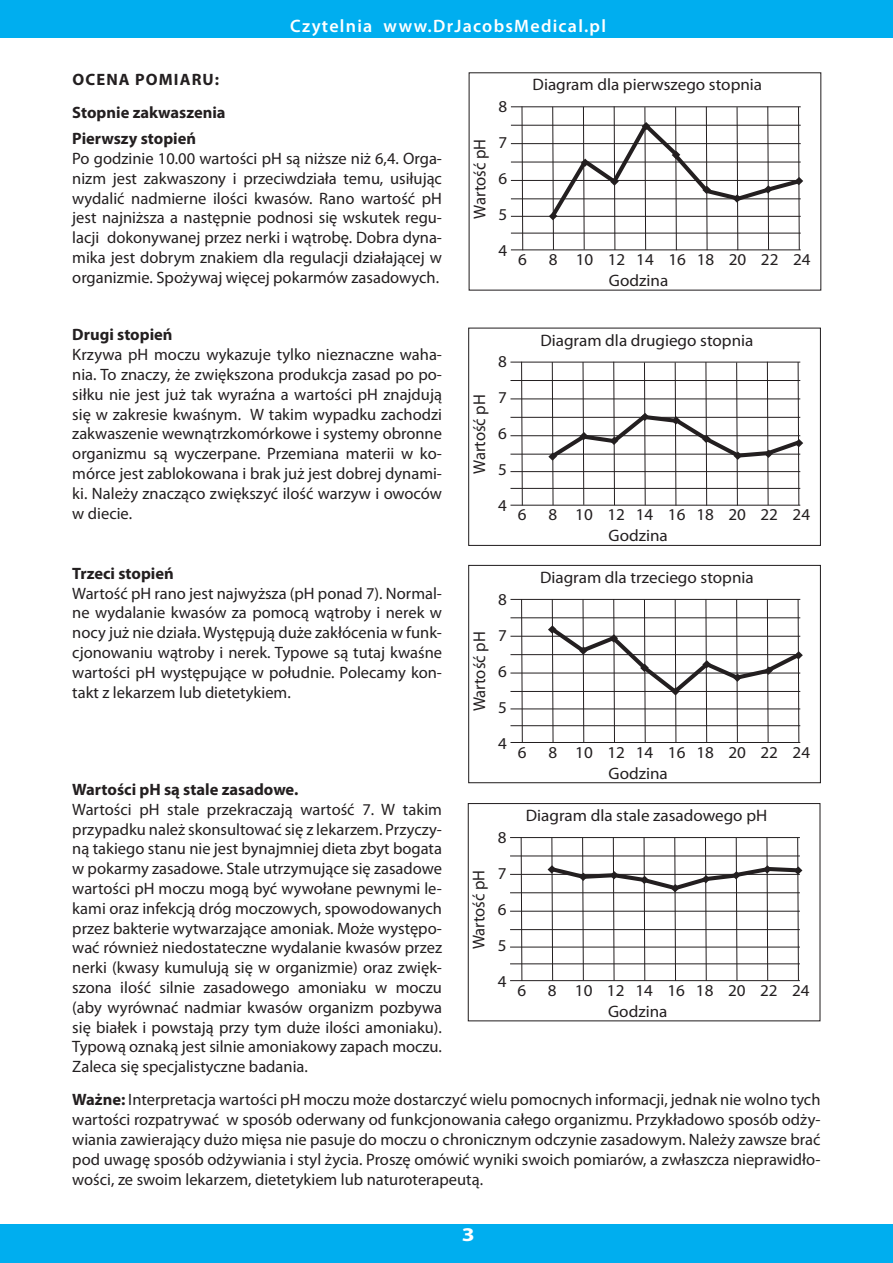
<style>
.page{position:relative;width:893px;height:1263px;background:#fff}
.page>*{position:absolute;margin:0;border:0;box-sizing:border-box;transform-origin:0 0}
.t1{font:700 19.5px "Myriad Pro";color:#fff;scale:1.2 1}
.t2{font:600 18px "Myriad Pro";letter-spacing:.07em;color:#fff}
.t3{font:17.1px "Myriad Pro";color:#231f20}
.t4{font:16.65px "Myriad Pro";color:#231f20}
.t5{font:16.5px/19.8px "Myriad Pro";color:#231f20;text-align:justify}
.t6{font:700 16.5px "Myriad Pro";color:#231f20}
.t7{font:700 16.5px "Myriad Pro";letter-spacing:.07em;color:#231f20}
.s1{font-weight:700}
</style>
<div class="page">
<div style="left:0;top:0;width:893px;height:37px;background:#00aeef"></div>
<div style="left:0;top:1225px;width:893px;height:38px;background:#00aeef"></div>
<div style="left:468px;top:803px;width:352px;height:218px;border:1px solid #231f20"></div>
<hr style="left:510px;top:837px;width:290px;height:1px;background:#231f20">
<hr style="left:510px;top:947px;width:290px;height:1px;background:#231f20">
<hr style="left:510px;top:929px;width:290px;height:1px;background:#231f20">
<hr style="left:510px;top:911px;width:290px;height:1px;background:#231f20">
<hr style="left:510px;top:892px;width:290px;height:1px;background:#231f20">
<hr style="left:510px;top:874px;width:290px;height:1px;background:#231f20">
<hr style="left:510px;top:856px;width:290px;height:1px;background:#231f20">
<hr style="left:510px;top:963px;width:290px;height:1px;background:#231f20">
<hr style="left:510px;top:980px;width:290px;height:1px;background:#231f20">
<svg style="left:520px;top:837px;width:3px;height:145px"></svg>
<hr style="left:511px;top:106px;width:290px;height:1px;background:#231f20">
<hr style="left:511px;top:216px;width:290px;height:1px;background:#231f20">
<hr style="left:511px;top:198px;width:290px;height:1px;background:#231f20">
<hr style="left:511px;top:180px;width:290px;height:1px;background:#231f20">
<hr style="left:511px;top:162px;width:290px;height:1px;background:#231f20">
<hr style="left:511px;top:143px;width:290px;height:1px;background:#231f20">
<hr style="left:511px;top:125px;width:290px;height:1px;background:#231f20">
<hr style="left:511px;top:233px;width:290px;height:1px;background:#231f20">
<hr style="left:511px;top:250px;width:290px;height:1px;background:#231f20">
<svg style="left:521px;top:106px;width:2px;height:145px"></svg>
<div style="left:468px;top:328px;width:353px;height:218px;border:1px solid #231f20"></div>
<hr style="left:510px;top:362px;width:290px;height:1px;background:#231f20">
<hr style="left:510px;top:471px;width:290px;height:1px;background:#231f20">
<hr style="left:510px;top:454px;width:290px;height:1px;background:#231f20">
<hr style="left:510px;top:435px;width:290px;height:1px;background:#231f20">
<hr style="left:510px;top:417px;width:290px;height:1px;background:#231f20">
<hr style="left:510px;top:399px;width:290px;height:1px;background:#231f20">
<hr style="left:510px;top:380px;width:290px;height:1px;background:#231f20">
<hr style="left:510px;top:488px;width:290px;height:1px;background:#231f20">
<hr style="left:510px;top:505px;width:290px;height:1px;background:#231f20">
<svg style="left:521px;top:361px;width:2px;height:145px"></svg>
<div style="left:468px;top:565px;width:353px;height:218px;border:1px solid #231f20"></div>
<hr style="left:510px;top:599px;width:290px;height:1px;background:#231f20">
<hr style="left:510px;top:709px;width:290px;height:1px;background:#231f20">
<hr style="left:510px;top:691px;width:290px;height:1px;background:#231f20">
<hr style="left:510px;top:673px;width:290px;height:1px;background:#231f20">
<hr style="left:510px;top:654px;width:290px;height:1px;background:#231f20">
<hr style="left:510px;top:636px;width:290px;height:1px;background:#231f20">
<hr style="left:510px;top:617px;width:290px;height:1px;background:#231f20">
<hr style="left:510px;top:725px;width:290px;height:1px;background:#231f20">
<hr style="left:510px;top:742px;width:290px;height:1px;background:#231f20">
<svg style="left:521px;top:598px;width:2px;height:144px"></svg>
<svg style="left:547px;top:106px;width:256px;height:145px"></svg>
<svg style="left:547px;top:361px;width:256px;height:145px"></svg>
<svg style="left:547px;top:837px;width:256px;height:145px"></svg>
<svg style="left:546px;top:598px;width:257px;height:145px"></svg>
<p class="t2" style="left:290px;top:15px;width:317px">Czytelnia www.DrJacobsMedical.pl</p>
<p class="t7" style="left:72px;top:69px;width:148px">OCENA POMIARU:</p>
<p class="t6" style="left:72px;top:102px;width:155px">Stopnie zakwaszenia</p>
<p class="t6" style="left:72px;top:128px;width:125px">Pierwszy stopień</p>
<p class="t5" style="left:72px;top:148px;width:371px">Po godzinie 10.00 wartości pH są niższe niż 6,4. Orga&shy;nizm jest zakwaszony i przeciwdziała temu, usiłując wydalić nadmierne ilości kwasów. Rano wartość pH jest najniższa a następnie podnosi się wskutek regu&shy;lacji dokonywanej przez nerki i wątrobę. Dobra dyna&shy;mika jest dobrym znakiem dla regulacji działającej w organizmie. Spożywaj więcej pokarmów zasadowych.</p>
<p class="t6" style="left:72px;top:324px;width:102px">Drugi stopień</p>
<p class="t5" style="left:72px;top:344px;width:371px">Krzywa pH moczu wykazuje tylko nieznaczne waha&shy;nia. To znaczy, że zwiększona produkcja zasad po po&shy;siłku nie jest już tak wyraźna a wartości pH znajdują się w zakresie kwaśnym. W takim wypadku zachodzi zakwaszenie wewnątrzkomórkowe i systemy obronne organizmu są wyczerpane. Przemiana materii w ko&shy;mórce jest zablokowana i brak już jest dobrej dynami&shy;ki. Należy znacząco zwiększyć ilość warzyw i owoców w diecie.</p>
<p class="t6" style="left:72px;top:562px;width:103px">Trzeci stopień</p>
<p class="t5" style="left:72px;top:583px;width:371px">Wartość pH rano jest najwyższa (pH ponad 7). Normal&shy;ne wydalanie kwasów za pomocą wątroby i nerek w nocy już nie działa. Występują duże zakłócenia w funk&shy;cjonowaniu wątroby i nerek. Typowe są tutaj kwaśne wartości pH występujące w południe. Polecamy kon&shy;takt z lekarzem lub dietetykiem.</p>
<p class="t3" style="left:469px;top:219px;width:81px;rotate:-90deg">Wartość pH</p>
<p class="t4" style="left:499px;top:96px;width:10px">8</p>
<p class="t4" style="left:499px;top:132px;width:10px">7</p>
<p class="t4" style="left:499px;top:168px;width:10px">6</p>
<p class="t4" style="left:499px;top:204px;width:10px">5</p>
<p class="t4" style="left:499px;top:240px;width:10px">4</p>
<p class="t4" style="left:533px;top:74px;width:231px">Diagram dla pierwszego stopnia</p>
<p class="t4" style="left:518px;top:249px;width:10px">6</p>
<p class="t4" style="left:549px;top:249px;width:263px">8 10 12 14 16 18 20 22 24</p>
<p class="t4" style="left:609px;top:270px;width:61px">Godzina</p>
<p class="t3" style="left:469px;top:474px;width:81px;rotate:-90deg">Wartość pH</p>
<p class="t4" style="left:498px;top:352px;width:10px">8</p>
<p class="t4" style="left:498px;top:388px;width:10px">7</p>
<p class="t4" style="left:498px;top:424px;width:10px">6</p>
<p class="t4" style="left:498px;top:459px;width:10px">5</p>
<p class="t4" style="left:498px;top:495px;width:10px">4</p>
<p class="t4" style="left:540px;top:330px;width:214px">Diagram dla drugiego stopnia</p>
<p class="t4" style="left:518px;top:505px;width:10px">6</p>
<p class="t4" style="left:548px;top:505px;width:263px">8 10 12 14 16 18 20 22 24</p>
<p class="t4" style="left:609px;top:525px;width:61px">Godzina</p>
<p class="t3" style="left:469px;top:711px;width:81px;rotate:-90deg">Wartość pH</p>
<p class="t4" style="left:498px;top:589px;width:10px">8</p>
<p class="t4" style="left:498px;top:625px;width:10px">7</p>
<p class="t4" style="left:498px;top:661px;width:10px">6</p>
<p class="t4" style="left:498px;top:697px;width:10px">5</p>
<p class="t4" style="left:498px;top:733px;width:10px">4</p>
<p class="t4" style="left:540px;top:567px;width:215px">Diagram dla trzeciego stopnia</p>
<p class="t4" style="left:518px;top:742px;width:10px">6</p>
<p class="t4" style="left:548px;top:742px;width:263px">8 10 12 14 16 18 20 22 24</p>
<p class="t4" style="left:609px;top:763px;width:61px">Godzina</p>
<p class="t6" style="left:72px;top:778px;width:228px">Wartości pH są stale zasadowe.</p>
<p class="t5" style="left:72px;top:799px;width:371px">Wartości pH stale przekraczają wartość 7. W takim przypadku należ skonsultować się z lekarzem. Przyczy&shy;ną takiego stanu nie jest bynajmniej dieta zbyt bogata w pokarmy zasadowe. Stale utrzymujące się zasadowe wartości pH moczu mogą być wywołane pewnymi le&shy;kami oraz infekcją dróg moczowych, spowodowanych przez bakterie wytwarzające amoniak. Może występo&shy;wać również niedostateczne wydalanie kwasów przez nerki (kwasy kumulują się w organizmie) oraz zwięk&shy;szona ilość silnie zasadowego amoniaku w moczu (aby wyrównać nadmiar kwasów organizm pozbywa się białek i powstają przy tym duże ilości amoniaku).<br>Typową oznaką jest silnie amoniakowy zapach moczu.<br>Zaleca się specjalistyczne badania.</p>
<p class="t5" style="left:72px;top:1090px;width:750px"><span class="s1">Ważne:</span> Interpretacja wartości pH moczu może dostarczyć wielu pomocnych informacji, jednak nie wolno tych wartości rozpatrywać w sposób oderwany od funkcjonowania całego organizmu. Przykładowo sposób odży&shy;wiania zawierający dużo mięsa nie pasuje do moczu o chronicznym odczynie zasadowym. Należy zawsze brać pod uwagę sposób odżywiania i styl życia. Proszę omówić wyniki swoich pomiarów, a zwłaszcza nieprawidło&shy;wości, ze swoim lekarzem, dietetykiem lub naturoterapeutą.</p>
<p class="t4" style="left:526px;top:805px;width:243px">Diagram dla stale zasadowego pH</p>
<p class="t4" style="left:498px;top:827px;width:10px">8</p>
<p class="t4" style="left:498px;top:863px;width:10px">7</p>
<p class="t4" style="left:498px;top:899px;width:10px">6</p>
<p class="t4" style="left:498px;top:935px;width:10px">5</p>
<p class="t4" style="left:498px;top:971px;width:10px">4</p>
<p class="t3" style="left:468px;top:949px;width:81px;rotate:-90deg">Wartość pH</p>
<p class="t4" style="left:517px;top:980px;width:10px">6</p>
<p class="t4" style="left:548px;top:980px;width:263px">8 10 12 14 16 18 20 22 24</p>
<p class="t4" style="left:608px;top:1001px;width:61px">Godzina</p>
<p class="t1" style="left:462px;top:1222px;width:12px">3</p>
</div>
